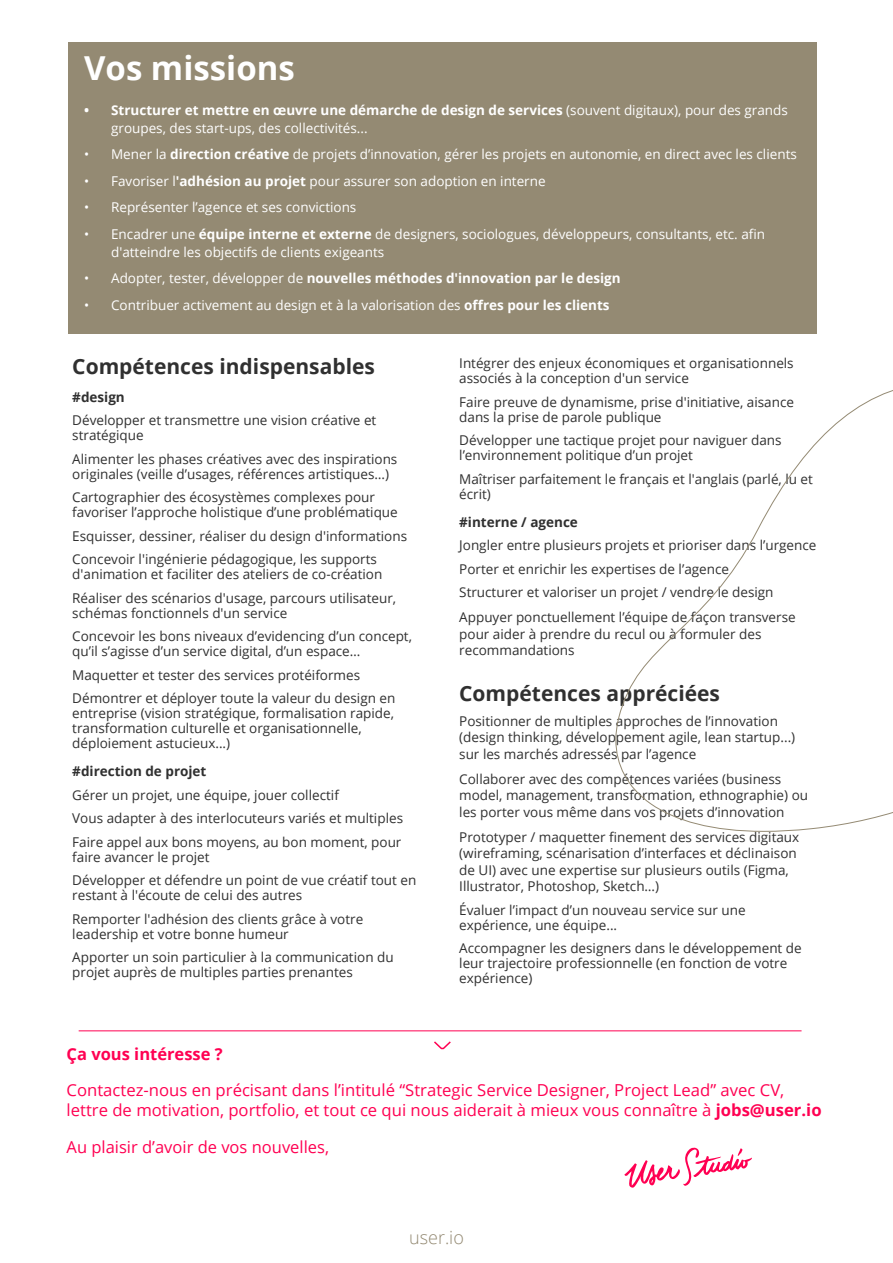
<style>
.page{position:relative;width:893px;height:1263px;background:#fff}
.page>*{position:absolute;margin:0;border:0;box-sizing:border-box;transform-origin:0 0}
.t1{font:700 33px "Open Sans";color:#fff}
.t2{font:700 21px "Open Sans";color:#303030}
.t3{font:300 18px "Open Sans";color:#948a73}
.t4{font:16.5px/19.8px "Open Sans";color:#ff0052}
.t5{font:700 16.5px "Open Sans";color:#ff0052}
.t6{font:13.5px/15px "Open Sans";color:#303030}
.t7{font:13.5px/18px "Open Sans";color:#fff}
.t8{font:700 13.5px "Open Sans";color:#fff}
.t9{font:700 13.5px "Open Sans";color:#303030}
.s1{font-weight:700}
.s2{font-weight:400}
</style>
<div class="page">
<div style="left:68px;top:43px;width:748px;height:291px;background:#948a73"></div>
<svg style="left:615px;top:390px;width:278px;height:442px"></svg>
<hr style="left:79px;top:1030px;width:722px;height:1px;background:#ff0052">
<svg style="left:434px;top:1041px;width:17px;height:9px"></svg>
<svg style="left:624px;top:1147px;width:128px;height:41px"></svg>
<p class="t1" style="left:84px;top:45px;width:212px">Vos missions</p>
<p class="t7" style="left:111px;top:101px;width:678px;text-indent:-27px"><span class="s1">• Structurer et mettre en œuvre une démarche de design de services</span> (souvent digitaux), pour des grands groupes, des start-ups, des collectivités...</p>
<p class="t7" style="left:84px;top:145px;width:714px">• Mener la <span class="s1">direction créative</span> de projets d’innovation, gérer les projets en autonomie, en direct avec les clients</p>
<p class="t7" style="left:84px;top:172px;width:463px">• Favoriser l<span class="s1">'adhésion au projet</span> pour assurer son adoption en interne</p>
<p class="t7" style="left:84px;top:198px;width:274px">• Représenter l’agence et ses convictions</p>
<p class="t7" style="left:111px;top:225px;width:656px;text-indent:-27px">• Encadrer une <span class="s1">équipe interne et externe</span> de designers, sociologues, développeurs, consultants, etc. afin d'atteindre les objectifs de clients exigeants</p>
<p class="t8" style="left:84px;top:269px;width:538px"><span class="s2">• Adopter, tester, développer de</span> nouvelles méthodes d'innovation par le design</p>
<p class="t7" style="left:84px;top:296px;width:527px">• Contribuer activement au design et à la valorisation des <span class="s1">offres pour les clients</span></p>
<p class="t2" style="left:72px;top:351px;width:304px">Compétences indispensables</p>
<p class="t9" style="left:72px;top:387px;width:54px">#design</p>
<p class="t6" style="left:72px;top:412px;width:306px">Développer et transmettre une vision créative et stratégique</p>
<p class="t6" style="left:72px;top:451px;width:327px">Alimenter les phases créatives avec des inspirations originales (veille d’usages, références artistiques…)</p>
<p class="t6" style="left:72px;top:489px;width:327px">Cartographier des écosystèmes complexes pour favoriser l’approche holistique d’une problématique</p>
<p class="t6" style="left:72px;top:528px;width:336px">Esquisser, dessiner, réaliser du design d'informations</p>
<p class="t6" style="left:72px;top:551px;width:312px">Concevoir l'ingénierie pédagogique, les supports d'animation et faciliter des ateliers de co-création</p>
<p class="t6" style="left:72px;top:590px;width:325px">Réaliser des scénarios d'usage, parcours utilisateur, schémas fonctionnels d'un service</p>
<p class="t6" style="left:72px;top:628px;width:341px">Concevoir les bons niveaux d’evidencing d’un concept, qu’il s’agisse d’un service digital, d’un espace…</p>
<p class="t6" style="left:72px;top:667px;width:289px">Maquetter et tester des services protéiformes</p>
<p class="t6" style="left:72px;top:690px;width:325px">Démontrer et déployer toute la valeur du design en entreprise (vision stratégique, formalisation rapide, transformation culturelle et organisationnelle, déploiement astucieux...)</p>
<p class="t9" style="left:72px;top:762px;width:136px">#direction de projet</p>
<p class="t6" style="left:72px;top:787px;width:268px">Gérer un projet, une équipe, jouer collectif</p>
<p class="t6" style="left:72px;top:810px;width:332px">Vous adapter à des interlocuteurs variés et multiples</p>
<p class="t6" style="left:72px;top:834px;width:331px">Faire appel aux bons moyens, au bon moment, pour faire avancer le projet</p>
<p class="t6" style="left:72px;top:872px;width:346px">Développer et défendre un point de vue créatif tout en restant à l'écoute de celui des autres</p>
<p class="t6" style="left:72px;top:911px;width:292px">Remporter l'adhésion des clients grâce à votre leadership et votre bonne humeur</p>
<p class="t6" style="left:72px;top:949px;width:323px">Apporter un soin particulier à la communication du projet auprès de multiples parties prenantes</p>
<p class="t6" style="left:459px;top:355px;width:336px">Intégrer des enjeux économiques et organisationnels associés à la conception d'un service</p>
<p class="t6" style="left:459px;top:394px;width:336px">Faire preuve de dynamisme, prise d'initiative, aisance dans la prise de parole publique</p>
<p class="t6" style="left:459px;top:432px;width:324px">Développer une tactique projet pour naviguer dans l’environnement politique d’un projet</p>
<p class="t6" style="left:459px;top:471px;width:355px">Maîtriser parfaitement le français et l'anglais (parlé, lu et écrit)</p>
<p class="t9" style="left:459px;top:512px;width:120px">#interne / agence</p>
<p class="t6" style="left:459px;top:537px;width:359px">Jongler entre plusieurs projets et prioriser dans l’urgence</p>
<p class="t6" style="left:459px;top:561px;width:271px">Porter et enrichir les expertises de l’agence</p>
<p class="t6" style="left:459px;top:584px;width:316px">Structurer et valoriser un projet / vendre le design</p>
<p class="t6" style="left:459px;top:608px;width:338px;line-height:16.5px">Appuyer ponctuellement l’équipe de façon transverse pour aider à prendre du recul ou à formuler des recommandations</p>
<p class="t2" style="left:459px;top:678px;width:262px">Compétences appréciées</p>
<p class="t6" style="left:459px;top:712px;width:337px;line-height:16.5px">Positionner de multiples approches de l’innovation (design thinking, développement agile, lean startup...) sur les marchés adressés par l’agence</p>
<p class="t6" style="left:459px;top:770px;width:350px;line-height:16.5px">Collaborer avec des compétences variées (business model, management, transformation, ethnographie) ou les porter vous même dans vos projets d’innovation</p>
<p class="t6" style="left:459px;top:828px;width:342px;line-height:16.5px">Prototyper / maquetter finement des services digitaux (wireframing, scénarisation d’interfaces et déclinaison de UI) avec une expertise sur plusieurs outils (Figma, Illustrator, Photoshop, Sketch…)</p>
<p class="t6" style="left:459px;top:902px;width:288px">Évaluer l’impact d’un nouveau service sur une expérience, une équipe...</p>
<p class="t6" style="left:459px;top:941px;width:344px">Accompagner les designers dans le développement de leur trajectoire professionnelle (en fonction de votre expérience)</p>
<p class="t5" style="left:67px;top:1042px;width:158px">Ça vous intéresse ?</p>
<p class="t4" style="left:67px;top:1080px;width:757px">Contactez-nous en précisant dans l’intitulé “Strategic Service Designer, Project Lead” avec CV, lettre de motivation, portfolio, et tout ce qui nous aiderait à mieux vous connaître à <span class="s1">jobs@user.io</span></p>
<p class="t4" style="left:67px;top:1137px;width:264px">Au plaisir d’avoir de vos nouvelles,</p>
<p class="t3" style="left:409px;top:1225px;width:56px">user.io</p>
</div>
